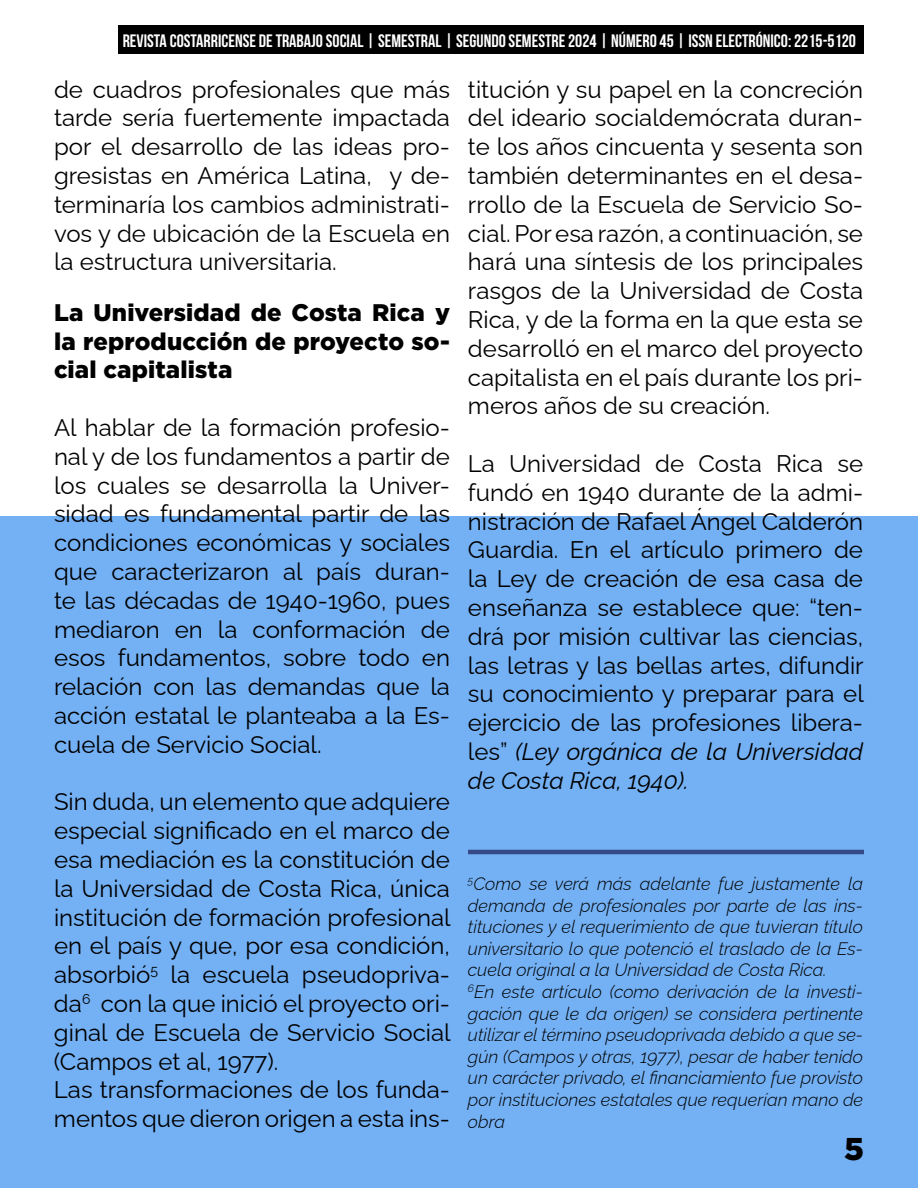
<style>
.page{position:relative;width:918px;height:1188px;background:#fff}
.page>*{position:absolute;margin:0;border:0;box-sizing:border-box;transform-origin:0 0}
.t1{font:900 31.5px "Gotham";color:#000}
.t2{font:24px/28.8px "Raleway";color:#000;text-align:justify}
.t3{font:900 24px/28.8px "Gotham";letter-spacing:.005em;color:#000;text-align:justify}
.t4{font:italic 300 18px/21.6px "Raleway";color:#000}
.t5{font:18px "Bebas Neue";color:#fff}
.s1{font-style:italic}
</style>
<div class="page">
<div style="left:0;top:516px;width:918px;height:672px;background:#73b0f4"></div>
<div style="left:118px;top:26px;width:746px;height:28px;background:#000"></div>
<hr style="left:468px;top:850px;width:396px;height:4px;background:#354987">
<p class="t5" style="left:123px;top:30px;width:735px">REVISTA COSTARRICENSE DE TRABAJO SOCIAL | SEMESTRAL | SEGUNDO SEMESTRE 2024 | NÚMERO 45 | ISSN ELECTRÓNICO: 2215-5120</p>
<p class="t2" style="left:54px;top:72px;width:398px">de cuadros profesionales que más tarde sería fuertemente impactada por el desarrollo de las ideas pro&shy;gresistas en América Latina, y de&shy;terminaría los cambios administrati&shy;vos y de ubicación de la Escuela en la estructura universitaria.</p>
<p class="t3" style="left:54px;top:297px;width:398px">La Universidad de Costa Rica y la reproducción de proyecto so&shy;cial capitalista</p>
<p class="t2" style="left:54px;top:411px;width:398px">Al hablar de la formación profesio&shy;nal y de los fundamentos a partir de los cuales se desarrolla la Univer&shy;sidad es fundamental partir de las condiciones económicas y sociales que caracterizaron al país duran&shy;te las décadas de 1940-1960, pues mediaron en la conformación de esos fundamentos, sobre todo en relación con las demandas que la acción estatal le planteaba a la Es&shy;cuela de Servicio Social.</p>
<p class="t2" style="left:54px;top:785px;width:398px;text-align:left">Sin duda, un elemento que adquiere especial significado en el marco de esa mediación es la constitución de la Universidad de Costa Rica, única institución de formación profesional en el país y que, por esa condición, absorbió<sup>5</sup> la escuela pseudopriva&shy;da<sup>6</sup> con la que inició el proyecto ori&shy;ginal de Escuela de Servicio Social (Campos et al, 1977).<br>Las transformaciones de los funda&shy;mentos que dieron origen a esta ins-</p>
<p class="t2" style="left:468px;top:72px;width:397px">titución y su papel en la concreción del ideario socialdemócrata duran&shy;te los años cincuenta y sesenta son también determinantes en el desa&shy;rrollo de la Escuela de Servicio So&shy;cial. Por esa razón, a continuación, se hará una síntesis de los principales rasgos de la Universidad de Costa Rica, y de la forma en la que esta se desarrolló en el marco del proyecto capitalista en el país durante los pri&shy;meros años de su creación.</p>
<p class="t2" style="left:468px;top:447px;width:397px">La Universidad de Costa Rica se fundó en 1940 durante de la admi&shy;nistración de Rafael Ángel Calderón Guardia. En el artículo primero de la Ley de creación de esa casa de enseñanza se establece que: “ten&shy;drá por misión cultivar las ciencias, las letras y las bellas artes, difundir su conocimiento y preparar para el ejercicio de las profesiones libera&shy;les” <span class="s1">(Ley orgánica de la Universidad de Costa Rica, 1940).</span></p>
<p class="t4" style="left:468px;top:871px;width:397px"><sup>5</sup>Como se verá más adelante fue justamente la demanda de profesionales por parte de las ins&shy;tituciones y el requerimiento de que tuvieran título universitario lo que potenció el traslado de la Es&shy;cuela original a la Universidad de Costa Rica.<br><sup>6</sup>En este artículo (como derivación de la investi&shy;gación que le da origen) se considera pertinente utilizar el término pseudoprivada debido a que se&shy;gún (Campos y otras, 1977), pesar de haber tenido un carácter privado, el financiamiento fue provisto por instituciones estatales que requerían mano de obra</p>
<h1 class="t1" style="left:844px;top:1131px;width:21px">5</h1>
</div>
